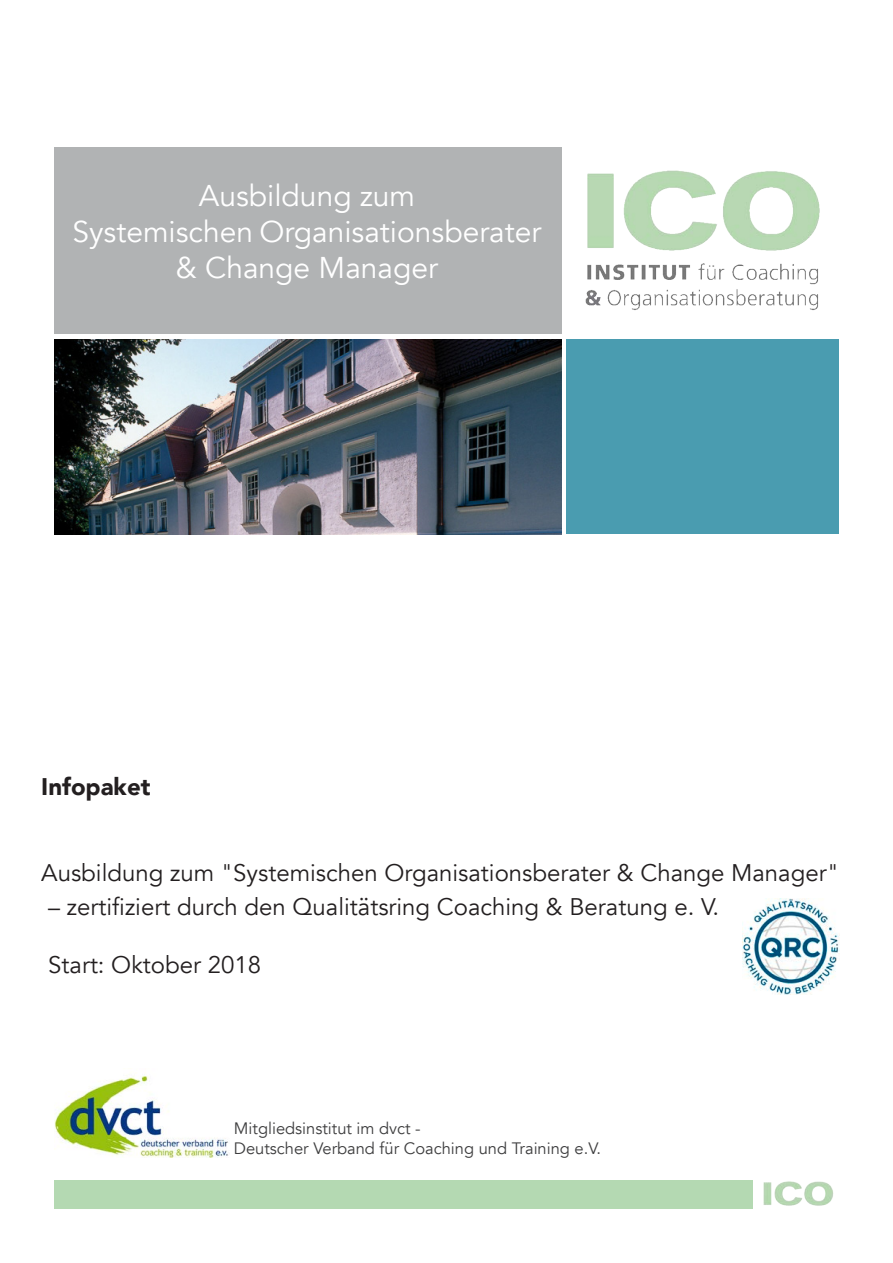
<style>
.page{position:relative;width:893px;height:1263px;background:#fff}
.page>*{position:absolute;margin:0;border:0;box-sizing:border-box;transform-origin:0 0}
.t1{font:30px/36px "Avenir";color:#fff;text-align:center}
.t2{font:24px "Avenir";color:#231f20}
.t3{font:900 24px "Avenir";color:#231f20}
.t4{font:16.5px/19.8px "Avenir";color:#3e3e3f}
</style>
<div class="page">
<div style="left:54px;top:147px;width:507px;height:187px;background:#b1b3b4"></div>
<img style="left:585px;top:170px;width:235px;height:140px">
<div style="left:567px;top:339px;width:272px;height:194px;background:#4a9cb0"></div>
<img style="left:54px;top:339px;width:507px;height:195px">
<img style="left:54px;top:1075px;width:174px;height:82px">
<div style="left:54px;top:1180px;width:699px;height:29px;background:#b4d9b2"></div>
<img style="left:763px;top:1181px;width:71px;height:25px">
<img style="left:743px;top:898px;width:96px;height:97px">
<p class="t1" style="left:72px;top:179px;width:470px">Ausbildung zum<br>Systemischen Organisationsberater &amp; Change Manager</p>
<p class="t3" style="left:41px;top:771px;width:111px">Infopaket</p>
<p class="t2" style="left:41px;top:857px;width:799px">Ausbildung zum "Systemischen Organisationsberater &amp; Change Manager"</p>
<p class="t2" style="left:48px;top:891px;width:672px">– zertifiziert durch den Qualitätsring Coaching &amp; Beratung e. V.</p>
<p class="t2" style="left:48px;top:949px;width:214px">Start: Oktober 2018</p>
<p class="t4" style="left:234px;top:1119px;width:369px">Mitgliedsinstitut im dvct -<br>Deutscher Verband für Coaching und Training e.V.</p>
</div>
